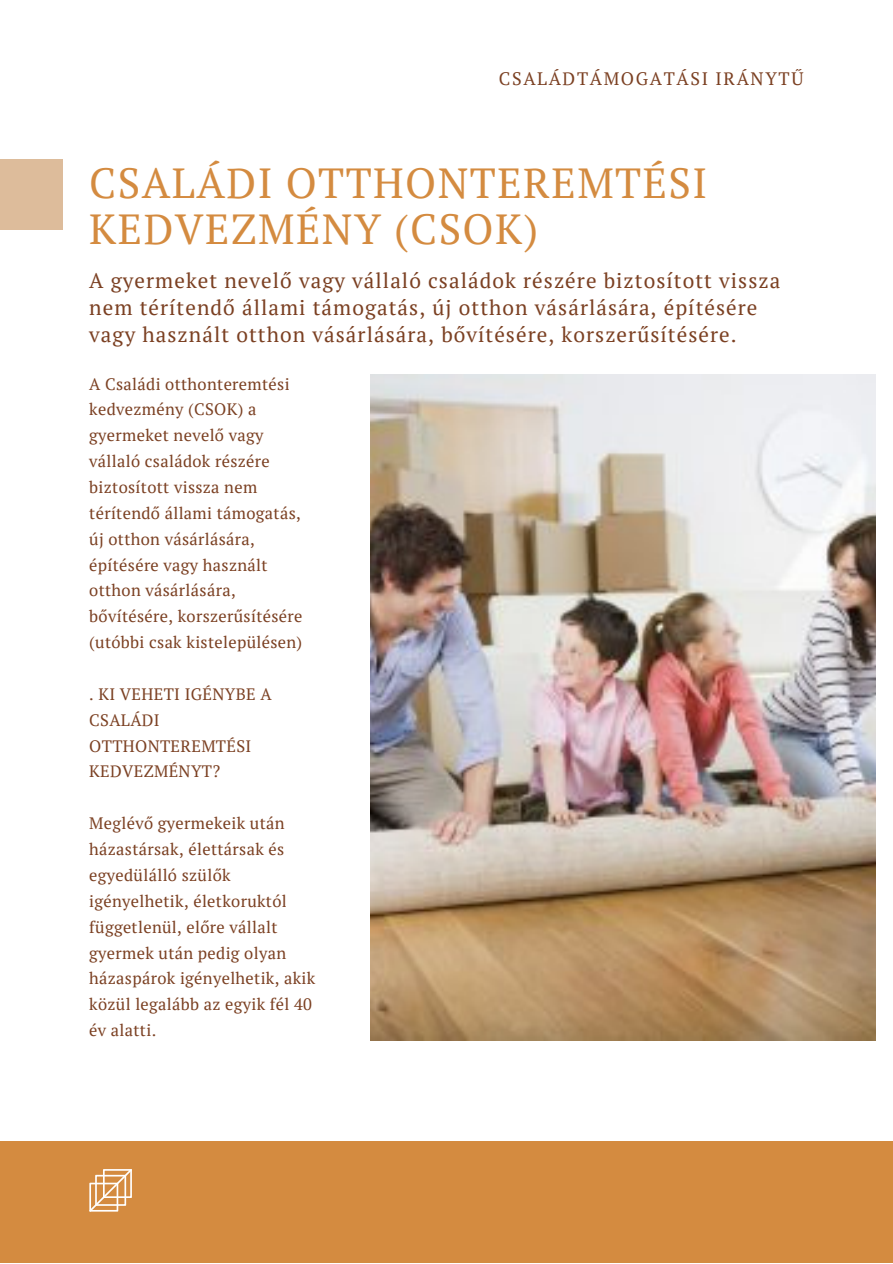
<style>
.page{position:relative;width:893px;height:1264px;background:#fff}
.page>*{position:absolute;margin:0;border:0;box-sizing:border-box;transform-origin:0 0}
.t1{font:42px/46px "PT Serif";letter-spacing:.035em;color:#d48b40}
.t2{font:21px/27px "PT Serif";letter-spacing:.05em;color:#7b4022}
.t3{font:18px "PT Serif";letter-spacing:.09em;color:#7b4022}
.t4{font:16.5px/25.8px "PT Serif";letter-spacing:.02em;color:#7b4022}
</style>
<div class="page">
<div style="left:0;top:159px;width:62px;height:71px;background:#ddbc9b"></div>
<img style="left:370px;top:375px;width:505px;height:665px">
<div style="left:0;top:1141px;width:892px;height:121px;background:#d48b40"></div>
<svg style="left:92px;top:1171px;width:40px;height:40px"></svg>
<div style="left:89px;top:1182px;width:29px;height:29px;border:2px solid #fff"></div>
<div style="left:103px;top:1168px;width:29px;height:29px;border:2px solid #fff"></div>
<div style="left:95px;top:1174px;width:31px;height:31px;border:2px solid #fff"></div>
<p class="t3" style="left:499px;top:66px;width:306px">CSALÁDTÁMOGATÁSI IRÁNYTŰ</p>
<h1 class="t1" style="left:89px;top:159px;width:619px">CSALÁDI OTTHONTEREMTÉSI<br>KEDVEZMÉNY (CSOK)</h1>
<p class="t2" style="left:89px;top:266px;width:692px">A gyermeket nevelő vagy vállaló családok részére biztosított vissza nem térítendő állami támogatás, új otthon vásárlására, építésére vagy használt otthon vásárlására, bővítésére, korszerűsítésére.</p>
<p class="t4" style="left:89px;top:370px;width:215px">A Családi otthonteremtési kedvezmény (CSOK) a gyermeket nevelő vagy vállaló családok részére biztosított vissza nem térítendő állami támogatás, új otthon vásárlására, építésére vagy használt otthon vásárlására, bővítésére, korszerűsítésére (utóbbi csak kistelepülésen)</p>
<p class="t4" style="left:89px;top:680px;width:184px">. KI VEHETI IGÉNYBE A<br>CSALÁDI<br>OTTHONTEREMTÉSI<br>KEDVEZMÉNYT?</p>
<p class="t4" style="left:89px;top:810px;width:228px">Meglévő gyermekeik után házastársak, élettársak és egyedülálló szülők igényelhetik, életkoruktól függetlenül, előre vállalt gyermek után pedig olyan házaspárok igényelhetik, akik közül legalább az egyik fél 40 év alatti.</p>
</div>
